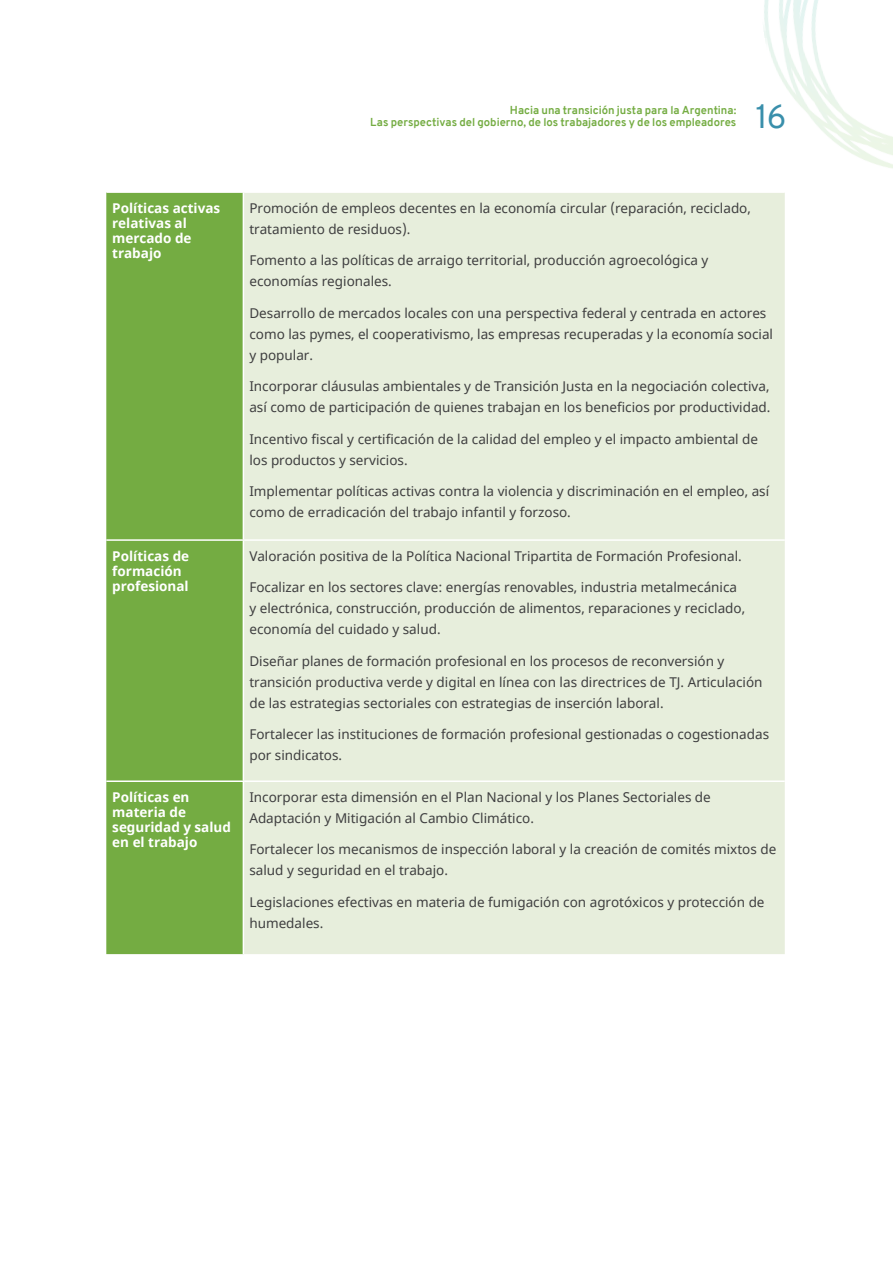
<style>
.page{position:relative;width:893px;height:1263px;background:#fff}
.page>*{position:absolute;margin:0;border:0;box-sizing:border-box;transform-origin:0 0}
.t1{font:33px "Overpass";color:#398fab}
.Footnote_text{font:13.5px/21px "Noto Sans";color:#3e3e3f}
.Footnote_text-2{font:700 13.5px/15px "Noto Sans";color:#fff}
.t2{font:700 11.25px/12px "Overpass";color:#74ac42;text-align:right}
</style>
<div class="page">
<img style="left:764px;top:0;width:129px;height:168px">
<div style="left:106px;top:193px;width:137px;height:761px;background:#74ac42"></div>
<div style="left:244px;top:193px;width:541px;height:761px;background:#e7eedc"></div>
<hr style="left:106px;top:539px;width:138px;height:2px;background:#fff">
<hr style="left:106px;top:780px;width:138px;height:2px;background:#fff">
<hr style="left:244px;top:539px;width:541px;height:2px;background:#fff">
<hr style="left:244px;top:780px;width:541px;height:2px;background:#fff">
<p class="t2" style="left:370px;top:104px;width:368px">Hacia una transición justa para la Argentina:<br>Las perspectivas del gobierno, de los trabajadores y de los empleadores</p>
<h1 class="t1" style="left:755px;top:93px;width:33px">16</h1>
<p class="Footnote_text-2" style="left:112px;top:200px;width:109px">Políticas activas relativas al mercado de trabajo</p>
<p class="Footnote_text" style="left:249px;top:198px;width:503px">Promoción de empleos decentes en la economía circular (reparación, reciclado, tratamiento de residuos).</p>
<p class="Footnote_text" style="left:249px;top:250px;width:461px">Fomento a las políticas de arraigo territorial, producción agroecológica y economías regionales.</p>
<p class="Footnote_text" style="left:249px;top:303px;width:525px">Desarrollo de mercados locales con una perspectiva federal y centrada en actores como las pymes, el cooperativismo, las empresas recuperadas y la economía social y popular.</p>
<p class="Footnote_text" style="left:249px;top:376px;width:523px">Incorporar cláusulas ambientales y de Transición Justa en la negociación colectiva, así como de participación de quienes trabajan en los beneficios por productividad.</p>
<p class="Footnote_text" style="left:249px;top:429px;width:510px">Incentivo fiscal y certificación de la calidad del empleo y el impacto ambiental de los productos y servicios.</p>
<p class="Footnote_text" style="left:249px;top:481px;width:521px">Implementar políticas activas contra la violencia y discriminación en el empleo, así como de erradicación del trabajo infantil y forzoso.</p>
<p class="Footnote_text-2" style="left:112px;top:548px;width:78px">Políticas de formación profesional</p>
<p class="Footnote_text" style="left:249px;top:546px;width:494px">Valoración positiva de la Política Nacional Tripartita de Formación Profesional.</p>
<p class="Footnote_text" style="left:249px;top:577px;width:497px">Focalizar en los sectores clave: energías renovables, industria metalmecánica y electrónica, construcción, producción de alimentos, reparaciones y reciclado, economía del cuidado y salud.</p>
<p class="Footnote_text" style="left:249px;top:651px;width:515px">Diseñar planes de formación profesional en los procesos de reconversión y transición productiva verde y digital en línea con las directrices de TJ. Articulación de las estrategias sectoriales con estrategias de inserción laboral.</p>
<p class="Footnote_text" style="left:249px;top:724px;width:521px">Fortalecer las instituciones de formación profesional gestionadas o cogestionadas por sindicatos.</p>
<p class="Footnote_text-2" style="left:112px;top:790px;width:120px">Políticas en materia de seguridad y salud en el trabajo</p>
<p class="Footnote_text" style="left:249px;top:787px;width:463px">Incorporar esta dimensión en el Plan Nacional y los Planes Sectoriales de<br>Adaptación y Mitigación al Cambio Climático.</p>
<p class="Footnote_text" style="left:249px;top:839px;width:528px">Fortalecer los mecanismos de inspección laboral y la creación de comités mixtos de salud y seguridad en el trabajo.</p>
<p class="Footnote_text" style="left:249px;top:892px;width:517px">Legislaciones efectivas en materia de fumigación con agrotóxicos y protección de humedales.</p>
</div>
